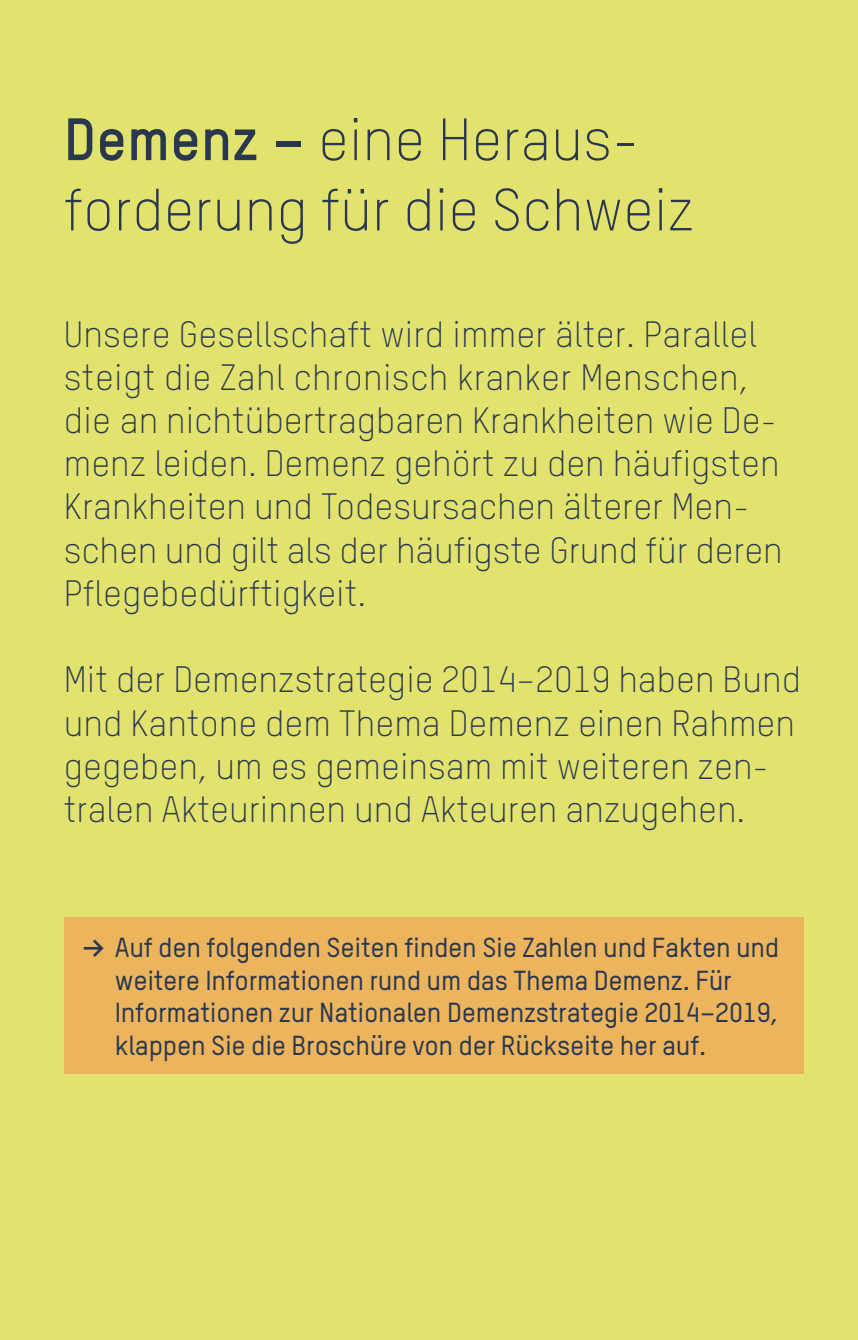
<style>
.page{position:relative;width:858px;height:1340px;background:#fff}
.page>*{position:absolute;margin:0;border:0;box-sizing:border-box;transform-origin:0 0}
.t1{font:300 58.5px/70.2px "TSTAR";color:#2a384f}
.t2{font:300 36px/43.2px "TSTAR";color:#2a384f}
.t3{font:500 27px/32.4px "TSTAR";letter-spacing:-.01em;color:#2a384f}
.s1{font-weight:700}
.s2{font-family:"Akkurat";font-weight:700}
</style>
<div class="page">
<div style="left:0;top:0;width:858px;height:1339px;background:#e2e36e"></div>
<div style="left:64px;top:917px;width:740px;height:156px;background:#edb45e"></div>
<h1 class="t1" style="left:64px;top:104px;width:632px"><span class="s1">Demenz –</span> eine Heraus&shy;forderung für die Schweiz</h1>
<p class="t2" style="left:64px;top:312px;width:720px">Unsere Gesellschaft wird immer älter. Parallel steigt die Zahl chronisch kranker Menschen, die an nichtübertragbaren Krankheiten wie De&shy;menz leiden. Demenz gehört zu den häufigsten Krankheiten und Todesursachen älterer Men&shy;schen und gilt als der häufigste Grund für deren Pflegebedürftigkeit.</p>
<p class="t2" style="left:64px;top:658px;width:739px">Mit der Demenzstrategie 2014–2019 haben Bund und Kantone dem Thema Demenz einen Rahmen gegeben, um es gemeinsam mit weiteren zen&shy;tralen Akteurinnen und Akteuren anzugehen.</p>
<p class="t3" style="left:115px;top:931px;width:666px;text-indent:-32px"><span class="s2">≥</span> Auf den folgenden Seiten finden Sie Zahlen und Fakten und weitere Informationen rund um das Thema Demenz. Für Informationen zur Nationalen Demenzstrategie 2014–2019, klappen Sie die Broschüre von der Rückseite her auf.</p>
</div>
